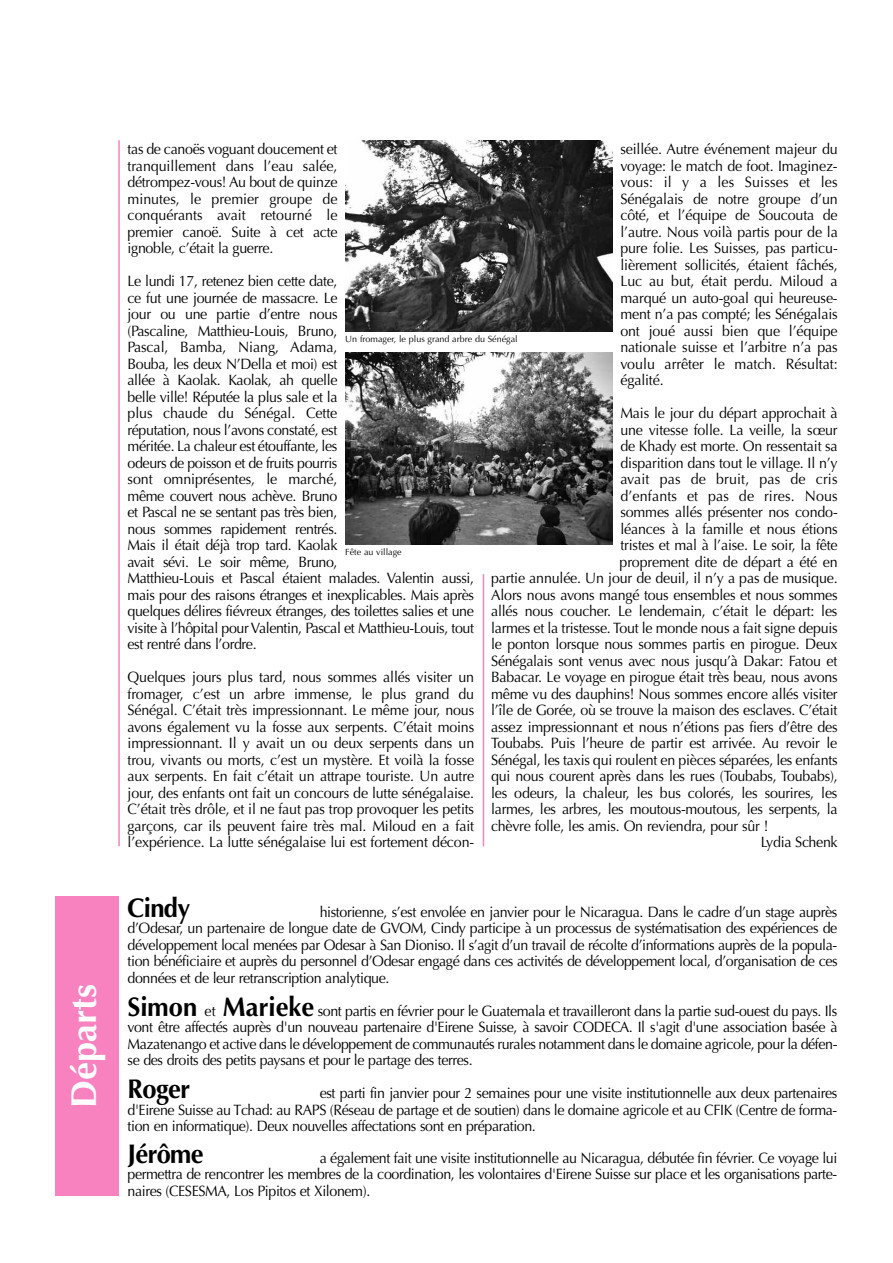
<style>
.page{position:relative;width:893px;height:1263px;background:#fff}
.page>*{position:absolute;margin:0;border:0;box-sizing:border-box;transform-origin:0 0}
.t1{font:700 36px "Optima";color:#fff}
.t2{font:700 27px "Optima";letter-spacing:-.03em;color:#000;scale:.95 1}
.t3{font:15px/16.5px "Optima";letter-spacing:-.015em;color:#000;text-align:justify;scale:.95 1}
.t4{font:15px "Optima";letter-spacing:.01em;color:#000;scale:.95 1}
.t5{font:9px "Optima";color:#000}
.s1{font-weight:700;font-size:27px}
</style>
<div class="page">
<div style="left:55px;top:897px;width:64px;height:299px;background:#f782bf"></div>
<hr style="left:118px;top:140px;width:2px;height:706px;background:#f782bf">
<hr style="left:483px;top:574px;width:1px;height:272px;background:#f782bf">
<img style="left:345px;top:140px;width:268px;height:192px">
<img style="left:345px;top:353px;width:268px;height:191px">
<h1 class="t1" style="left:63px;top:1108px;width:125px;rotate:-90deg">Départs</h1>
<p class="t3" style="left:128px;top:141px;width:223px">tas de canoës voguant doucement et tranquillement dans l’eau salée, détrompez-vous! Au bout de quinze minutes, le premier groupe de conquérants avait retourné le premier canoë. Suite à cet acte ignoble, c’était la guerre.</p>
<p class="t3" style="left:128px;top:273px;width:366px;text-align:left">Le lundi 17, retenez bien cette date,<br>ce fut une journée de massacre. Le<br>jour ou une partie d’entre nous<br>(Pascaline, Matthieu-Louis, Bruno,<br>Pascal, Bamba, Niang, Adama,<br>Bouba, les deux N’Della et moi) est<br>allée à Kaolak. Kaolak, ah quelle<br>belle ville! Réputée la plus sale et la<br>plus chaude du Sénégal. Cette<br>réputation, nous l’avons constaté, est<br>méritée. La chaleur est étouffante, les<br>odeurs de poisson et de fruits pourris<br>sont omniprésentes, le marché,<br>même couvert nous achève. Bruno<br>et Pascal ne se sentant pas très bien,<br>nous sommes rapidement rentrés.<br>Mais il était déjà trop tard. Kaolak<br>avait sévi. Le soir même, Bruno,<br>Matthieu-Louis et Pascal étaient malades. Valentin aussi, mais pour des raisons étranges et inexplicables. Mais après quelques délires fiévreux étranges, des toilettes salies et une visite à l’hôpital pour Valentin, Pascal et Matthieu-Louis, tout est rentré dans l’ordre.</p>
<p class="t3" style="left:128px;top:669px;width:366px">Quelques jours plus tard, nous sommes allés visiter un fromager, c’est un arbre immense, le plus grand du Sénégal. C’était très impressionnant. Le même jour, nous avons également vu la fosse aux serpents. C’était moins impressionnant. Il y avait un ou deux serpents dans un trou, vivants ou morts, c’est un mystère. Et voilà la fosse aux serpents. En fait c’était un attrape touriste. Un autre jour, des enfants ont fait un concours de lutte sénégalaise.<br>C’était très drôle, et il ne faut pas trop provoquer les petits garçons, car ils peuvent faire très mal. Miloud en a fait l’expérience. La lutte sénégalaise lui est fortement décon-</p>
<p class="t3" style="left:620px;top:141px;width:230px">seillée. Autre événement majeur du voyage: le match de foot. Imaginez&shy;vous: il y a les Suisses et les Sénégalais de notre groupe d’un côté, et l’équipe de Soucouta de l’autre. Nous voilà partis pour de la pure folie. Les Suisses, pas particu&shy;lièrement sollicités, étaient fâchés, Luc au but, était perdu. Miloud a marqué un auto-goal qui heureuse&shy;ment n’a pas compté; les Sénégalais ont joué aussi bien que l’équipe nationale suisse et l’arbitre n’a pas voulu arrêter le match. Résultat: égalité.</p>
<p class="t3" style="left:620px;top:405px;width:230px">Mais le jour du départ approchait à</p>
<p class="t3" style="left:620px;top:421px;width:230px">une vitesse folle. La veille, la sœur</p>
<p class="t3" style="left:620px;top:438px;width:230px">de Khady est morte. On ressentait sa</p>
<p class="t3" style="left:620px;top:454px;width:230px">disparition dans tout le village. Il n’y</p>
<p class="t4" style="left:620px;top:470px;width:230px">avait pas de bruit, pas de cris</p>
<p class="t4" style="left:620px;top:487px;width:230px">d’enfants et pas de rires. Nous</p>
<p class="t3" style="left:620px;top:504px;width:230px">sommes allés présenter nos condo-</p>
<p class="t3" style="left:620px;top:520px;width:230px">léances à la famille et nous étions</p>
<p class="t3" style="left:620px;top:537px;width:230px">tristes et mal à l’aise. Le soir, la fête</p>
<p class="t3" style="left:620px;top:553px;width:231px">proprement dite de départ a été en</p>
<p class="t3" style="left:491px;top:570px;width:366px">partie annulée. Un jour de deuil, il n’y a pas de musique.</p>
<p class="t3" style="left:491px;top:586px;width:366px">Alors nous avons mangé tous ensembles et nous sommes</p>
<p class="t3" style="left:491px;top:603px;width:366px">allés nous coucher. Le lendemain, c’était le départ: les</p>
<p class="t3" style="left:491px;top:619px;width:366px">larmes et la tristesse. Tout le monde nous a fait signe depuis</p>
<p class="t3" style="left:491px;top:636px;width:366px">le ponton lorsque nous sommes partis en pirogue. Deux</p>
<p class="t3" style="left:491px;top:652px;width:366px">Sénégalais sont venus avec nous jusqu’à Dakar: Fatou et</p>
<p class="t3" style="left:491px;top:669px;width:366px">Babacar. Le voyage en pirogue était très beau, nous avons</p>
<p class="t3" style="left:491px;top:685px;width:366px">même vu des dauphins! Nous sommes encore allés visiter</p>
<p class="t3" style="left:491px;top:702px;width:366px">l’île de Gorée, où se trouve la maison des esclaves. C’était</p>
<p class="t3" style="left:491px;top:718px;width:366px">assez impressionnant et nous n’étions pas fiers d’être des</p>
<p class="t3" style="left:491px;top:735px;width:366px">Toubabs. Puis l’heure de partir est arrivée. Au revoir le</p>
<p class="t3" style="left:491px;top:751px;width:366px">Sénégal, les taxis qui roulent en pièces séparées, les enfants</p>
<p class="t3" style="left:491px;top:768px;width:366px">qui nous courent après dans les rues (Toubabs, Toubabs),</p>
<p class="t3" style="left:491px;top:784px;width:366px">les odeurs, la chaleur, les bus colorés, les sourires, les</p>
<p class="t3" style="left:491px;top:801px;width:366px">larmes, les arbres, les moutous-moutous, les serpents, la</p>
<p class="t3" style="left:491px;top:817px;width:293px">chèvre folle, les amis. On reviendra, pour sûr !</p>
<p class="t3" style="left:761px;top:834px;width:83px">Lydia Schenk</p>
<p class="t5" style="left:345px;top:334px;width:174px">Un fromager, le plus grand arbre du Sénégal</p>
<p class="t5" style="left:345px;top:546px;width:58px">Fête au village</p>
<h2 class="t2" style="left:128px;top:891px;width:68px">Cindy</h2>
<p class="t3" style="left:128px;top:903px;width:749px;text-indent:192px">historienne, s’est envolée en janvier pour le Nicaragua. Dans le cadre d’un stage auprès d’Odesar, un partenaire de longue date de GVOM, Cindy participe à un processus de systématisation des expériences de développement local menées par Odesar à San Dioniso. Il s’agit d’un travail de récolte d’informations auprès de la popula&shy;tion bénéficiaire et auprès du personnel d’Odesar engagé dans ces activités de développement local, d’organisation de ces données et de leur retranscription analytique.</p>
<p class="t3" style="left:128px;top:1002px;width:749px"><span class="s1">Simon</span> et <span class="s1">Marieke</span> sont partis en février pour le Guatemala et travailleront dans la partie sud-ouest du pays. Ils vont être affectés auprès d'un nouveau partenaire d'Eirene Suisse, à savoir CODECA. Il s'agit d'une association basée à Mazatenango et active dans le développement de communautés rurales notamment dans le domaine agricole, pour la défen&shy;se des droits des petits paysans et pour le partage des terres.</p>
<h2 class="t2" style="left:128px;top:1073px;width:67px">Roger</h2>
<p class="t3" style="left:128px;top:1085px;width:749px;text-indent:192px">est parti fin janvier pour 2 semaines pour une visite institutionnelle aux deux partenaires d'Eirene Suisse au Tchad: au RAPS (Réseau de partage et de soutien) dans le domaine agricole et au CFIK (Centre de forma&shy;tion en informatique). Deux nouvelles affectations sont en préparation.</p>
<h2 class="t2" style="left:128px;top:1137px;width:82px">Jérôme</h2>
<p class="t3" style="left:128px;top:1149px;width:749px;text-indent:192px">a également fait une visite institutionnelle au Nicaragua, débutée fin février. Ce voyage lui permettra de rencontrer les membres de la coordination, les volontaires d'Eirene Suisse sur place et les organisations parte&shy;naires (CESESMA, Los Pipitos et Xilonem).</p>
</div>
